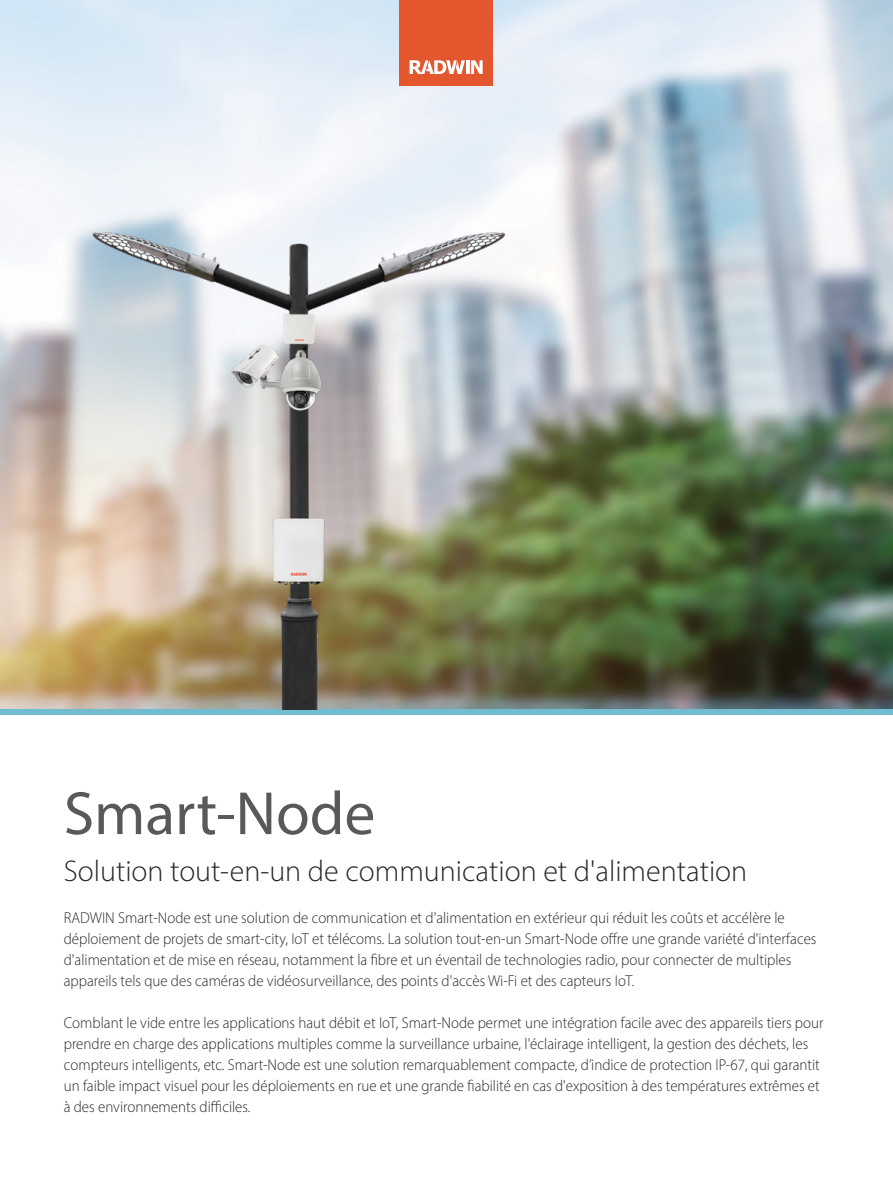
<style>
.page{position:relative;width:893px;height:1191px;background:#fff}
.page>*{position:absolute;margin:0;border:0;box-sizing:border-box;transform-origin:0 0}
.t1{font:61.5px "Myriad Pro";color:#58595b}
.t2{font:300 30px "Myriad Pro";color:#292829}
.t3{font:300 15.75px/21px "Myriad Pro";color:#292829;scale:.95 1}
</style>
<div class="page">
<img style="left:0;top:0;width:893px;height:710px">
<div style="left:0;top:710px;width:893px;height:5px;background:#71bcd1"></div>
<div style="left:399px;top:0;width:94px;height:85px;background:#e4562e"></div>
<hr style="left:466px;top:60px;width:3px;height:14px;background:#fff">
<svg style="left:471px;top:60px;width:12px;height:14px"></svg>
<svg style="left:410px;top:60px;width:55px;height:14px"></svg>
<img style="left:84px;top:201px;width:439px;height:509px">
<h1 class="t1" style="left:64px;top:775px;width:313px">Smart-Node</h1>
<h2 class="t2" style="left:64px;top:853px;width:685px">Solution tout-en-un de communication et d'alimentation</h2>
<p class="t3" style="left:64px;top:907px;width:794px">RADWIN Smart-Node est une solution de communication et d'alimentation en extérieur qui réduit les coûts et accélère le déploiement de projets de smart-city, IoT et télécoms. La solution tout-en-un Smart-Node offre une grande variété d'interfaces d'alimentation et de mise en réseau, notamment la fibre et un éventail de technologies radio, pour connecter de multiples appareils tels que des caméras de vidéosurveillance, des points d'accès Wi-Fi et des capteurs IoT.</p>
<p class="t3" style="left:64px;top:1012px;width:801px">Comblant le vide entre les applications haut débit et IoT, Smart-Node permet une intégration facile avec des appareils tiers pour prendre en charge des applications multiples comme la surveillance urbaine, l'éclairage intelligent, la gestion des déchets, les compteurs intelligents, etc. Smart-Node est une solution remarquablement compacte, d’indice de protection IP-67, qui garantit un faible impact visuel pour les déploiements en rue et une grande fiabilité en cas d'exposition à des températures extrêmes et à des environnements difficiles.</p>
</div>
